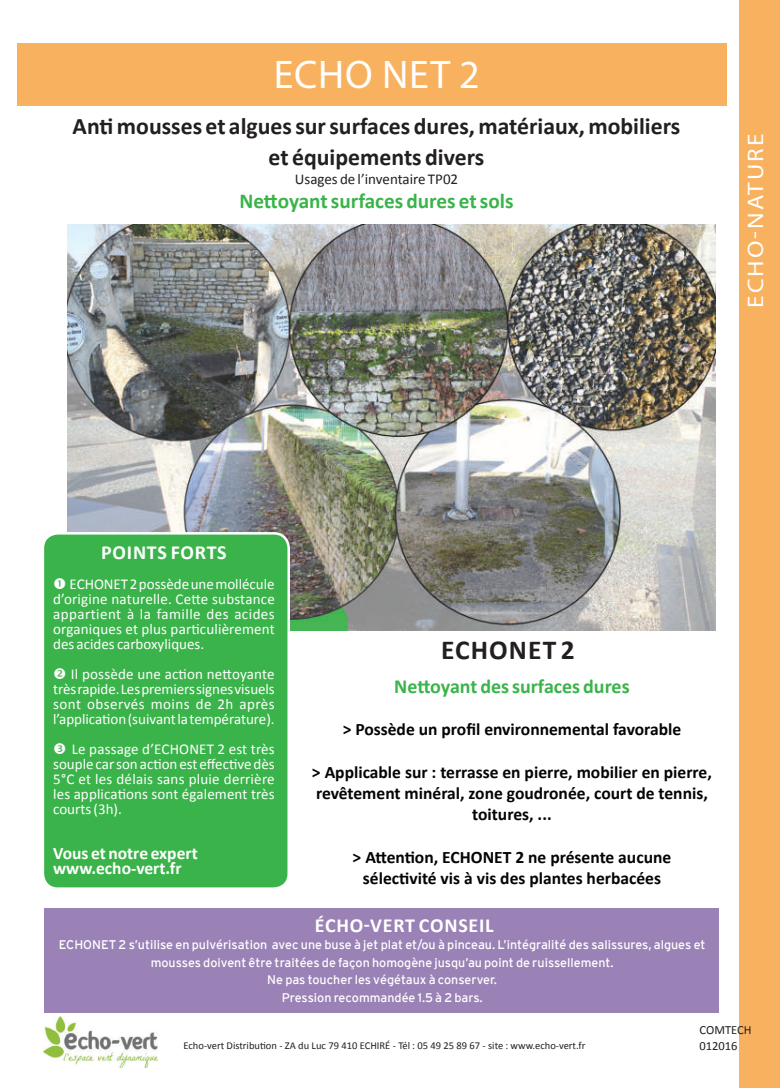
<style>
.page{position:relative;width:780px;height:1088px;background:#fff}
.page>*{position:absolute;margin:0;border:0;box-sizing:border-box;transform-origin:0 0}
.t1{font:40px "Myriad Pro";letter-spacing:.02em;color:#fff}
.t2{font:700 27.5px "Calibri";letter-spacing:.04em;color:#231f20}
.t3{font:700 23.75px/31.2px "Calibri";color:#231f20;text-align:center}
.t4{font:22.5px "Myriad Pro";letter-spacing:.08em;color:#fff;scale:1.12 1}
.t5{font:700 21.25px "Calibri";color:#3ab44a}
.t6{font:700 20px "Calibri";letter-spacing:.04em;color:#fff}
.t7{font:700 20px "Calibri";color:#3ab44a}
.t8{font:700 17.5px/21.2px "Calibri";color:#040503;text-align:center}
.t9{font:700 17.5px/15px "Calibri";color:#fff}
.t10{font:15px/15px "Calibri";letter-spacing:.005em;color:#fff;text-align:justify}
.t11{font:15px "Calibri";color:#231f20}
.t12{font:12.5px/17.5px "Interstate";color:#fff;text-align:center}
.t13{font:12.5px/16.2px "Calibri";color:#231f20}
.t14{font:10.5px "Calibri";color:#231f20}
</style>
<div class="page">
<img style="left:67px;top:224px;width:649px;height:407px">
<div style="left:18px;top:43px;width:708px;height:62px;background:#f8b15e"></div>
<div style="left:739px;top:0;width:41px;height:1087px;background:#f8b15e"></div>
<div style="left:44px;top:907px;width:675px;height:105px;background:#9b82b6"></div>
<img style="left:43px;top:1017px;width:114px;height:50px">
<div style="left:43px;top:533px;width:246px;height:355px;background:#3ab44a;border-radius:15px"></div>
<div style="left:42px;top:532px;width:248px;height:358px;border:2px solid #fff;border-radius:15px"></div>
<h1 class="t1" style="left:274px;top:50px;width:207px">ECHO NET 2</h1>
<h3 class="t3" style="left:73px;top:110px;width:609px">Anti mousses et algues sur surfaces dures, matériaux, mobiliers et équipements divers</h3>
<p class="t11" style="left:295px;top:170px;width:165px">Usages de l’inventaire TP02</p>
<h3 class="t5" style="left:239px;top:188px;width:276px">Nettoyant surfaces dures et sols</h3>
<h3 class="t4" style="left:741px;top:308px;width:156px;rotate:-90deg">ECHO-NATURE</h3>
<h3 class="t6" style="left:101px;top:539px;width:127px">POINTS FORTS</h3>
<p class="t10" style="left:53px;top:576px;width:223px;text-indent:16px">ECHONET 2 possède une mollécule d’origine naturelle. Cette substance appartient à la famille des acides organiques et plus particulièrement des acides carboxyliques.</p>
<p class="t10" style="left:53px;top:666px;width:223px;text-indent:18px">Il possède une action nettoyante très rapide. Les premiers signes visuels sont observés moins de 2h après l’application (suivant la température).</p>
<p class="t10" style="left:53px;top:741px;width:223px;text-indent:19px">Le passage d’ECHONET 2 est très souple car son action est effective dès 5°C et les délais sans pluie derrière les applications sont également très courts (3h).</p>
<p class="t9" style="left:53px;top:845px;width:146px">Vous et notre expert www.echo-vert.fr</p>
<h2 class="t2" style="left:441px;top:632px;width:135px">ECHONET 2</h2>
<h3 class="t7" style="left:394px;top:673px;width:237px">Nettoyant des surfaces dures</h3>
<p class="t8" style="left:343px;top:719px;width:340px">&gt; Possède un profil environnemental favorable</p>
<p class="t8" style="left:312px;top:761px;width:401px">&gt; Applicable sur : terrasse en pierre, mobilier en pierre, revêtement minéral, zone goudronée, court de tennis, toitures, ...</p>
<p class="t8" style="left:352px;top:846px;width:320px">&gt; Attention, ECHONET 2 ne présente aucune sélectivité vis à vis des plantes herbacées</p>
<h3 class="t6" style="left:315px;top:912px;width:180px">ÉCHO-VERT CONSEIL</h3>
<p class="t12" style="left:59px;top:936px;width:648px">ECHONET 2 s’utilise en pulvérisation avec une buse à jet plat et/ou à pinceau. L’intégralité des salissures, algues et mousses doivent être traitées de façon homogène jusqu’au point de ruissellement.<br>Ne pas toucher les végétaux à conserver.<br>Pression recommandée 1.5 à 2 bars.</p>
<p class="t14" style="left:183px;top:1039px;width:403px">Echo-vert Distribution - ZA du Luc 79 410 ECHIRÉ - Tél : 05 49 25 89 67 - site : www.echo-vert.fr</p>
<p class="t13" style="left:699px;top:1021px;width:54px">COMTECH<br>012016</p>
</div>
